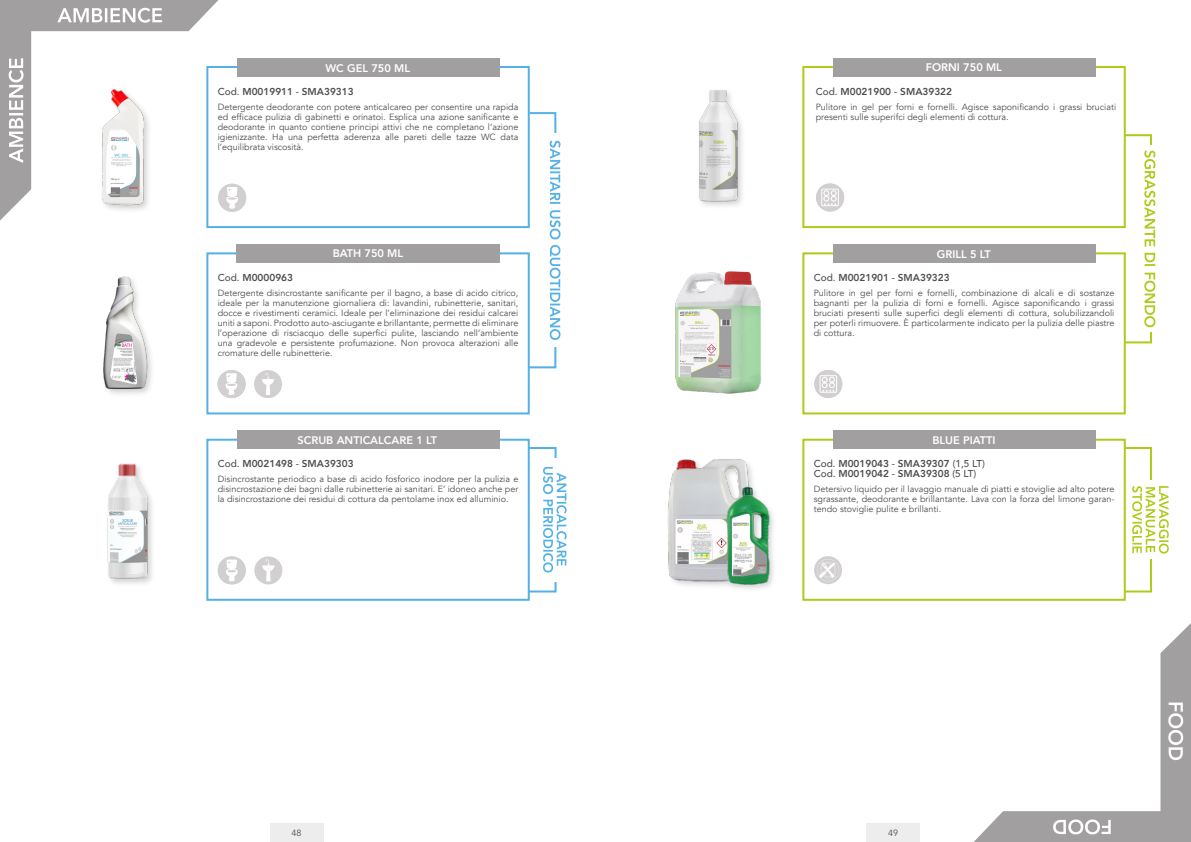
<style>
.page{position:relative;width:1191px;height:842px;background:#fff}
.page>*{position:absolute;margin:0;border:0;box-sizing:border-box;transform-origin:0 0}
.t1{font:800 11px "Avenir";color:#fff}
.t2{font:800 10px/10px "Avenir";color:#4f4e4f}
.t3{font:9px/10px "Avenir";color:#4f4e4f;text-align:justify}
.s1{font-weight:500}
</style>
<div class="page">
<div style="left:270px;top:823px;width:53px;height:19px;background:#ededed"></div>
<div style="left:866px;top:823px;width:54px;height:19px;background:#ededed"></div>
<div style="left:206px;top:66px;width:324px;height:162px;border:2px solid #54b1e5"></div>
<div style="left:237px;top:58px;width:262px;height:18px;background:#a29fa0"></div>
<div style="left:206px;top:252px;width:324px;height:162px;border:2px solid #54b1e5"></div>
<div style="left:236px;top:244px;width:264px;height:19px;background:#a29fa0"></div>
<div style="left:218px;top:370px;width:28px;height:28px;background:#d1cfd0;border-radius:50%"></div>
<div style="left:101px;top:275px;width:54px;height:122px;background:#c6c6c6;opacity:.75"></div>
<img style="left:102px;top:275px;width:48px;height:116px">
<div style="left:218px;top:184px;width:28px;height:28px;background:#d1cfd0;border-radius:50%"></div>
<svg style="left:221px;top:187px;width:22px;height:22px"></svg>
<div style="left:217px;top:370px;width:28px;height:28px;background:#d1cfd0;border-radius:50%"></div>
<svg style="left:225px;top:373px;width:17px;height:22px"></svg>
<div style="left:254px;top:370px;width:28px;height:28px;background:#d1cfd0;border-radius:50%"></div>
<svg style="left:262px;top:373px;width:12px;height:22px"></svg>
<div style="left:206px;top:439px;width:324px;height:162px;background:#fff;border:2px solid #54b1e5"></div>
<div style="left:237px;top:431px;width:262px;height:18px;background:#a29fa0"></div>
<img style="left:107px;top:463px;width:45px;height:121px">
<div style="left:218px;top:556px;width:28px;height:28px;background:#d1cfd0;border-radius:50%"></div>
<svg style="left:221px;top:559px;width:21px;height:22px"></svg>
<div style="left:254px;top:556px;width:28px;height:28px;background:#d1cfd0;border-radius:50%"></div>
<svg style="left:262px;top:559px;width:13px;height:22px"></svg>
<svg style="left:560px;top:142px;width:1px;height:195px"></svg>
<svg style="left:526px;top:111px;width:34px;height:258px"></svg>
<svg style="left:527px;top:446px;width:39px;height:147px"></svg>
<svg style="left:1155px;top:152px;width:1px;height:172px"></svg>
<svg style="left:1120px;top:133px;width:35px;height:211px"></svg>
<div style="left:802px;top:66px;width:323px;height:162px;background:#fff;border:2px solid #afca1a"></div>
<div style="left:832px;top:58px;width:263px;height:18px;background:#a29fa0"></div>
<svg style="left:816px;top:184px;width:28px;height:28px"></svg>
<div style="left:816px;top:183px;width:28px;height:28px;background:#d1cfd0;border-radius:50%"></div>
<svg style="left:819px;top:189px;width:20px;height:18px"></svg>
<div style="left:802px;top:252px;width:323px;height:162px;background:#fff;border:2px solid #afca1a"></div>
<div style="left:832px;top:244px;width:263px;height:19px;background:#a29fa0"></div>
<div style="left:814px;top:370px;width:28px;height:28px;background:#d1cfd0;border-radius:50%"></div>
<svg style="left:819px;top:375px;width:18px;height:18px"></svg>
<svg style="left:1125px;top:446px;width:43px;height:147px"></svg>
<div style="left:802px;top:439px;width:323px;height:162px;background:#fff;border:2px solid #afca1a"></div>
<div style="left:832px;top:431px;width:263px;height:18px;background:#a29fa0"></div>
<img style="left:668px;top:459px;width:83px;height:125px">
<div style="left:724px;top:485px;width:53px;height:107px;background:#c6c6c6;opacity:.75"></div>
<img style="left:722px;top:478px;width:53px;height:108px">
<div style="left:814px;top:556px;width:28px;height:28px;background:#d1cfd0;border-radius:50%"></div>
<svg style="left:817px;top:559px;width:22px;height:22px"></svg>
<svg style="left:0;top:0;width:218px;height:220px"></svg>
<svg style="left:9px;top:58px;width:15px;height:105px"></svg>
<svg style="left:57px;top:8px;width:105px;height:15px"></svg>
<svg style="left:974px;top:623px;width:217px;height:219px"></svg>
<svg style="left:1168px;top:702px;width:15px;height:58px"></svg>
<svg style="left:1053px;top:819px;width:57px;height:15px"></svg>
<img style="left:675px;top:271px;width:86px;height:123px">
<img style="left:699px;top:90px;width:43px;height:116px">
<p class="t1" style="left:325px;top:59px;width:86px">WC GEL 750 ML</p>
<p class="t2" style="left:218px;top:86px;width:137px"><span class="s1">Cod.</span> M0019911 <span class="s1">-</span> SMA39313</p>
<p class="t3" style="left:218px;top:102px;width:302px">Detergente deodorante con potere anticalcareo per consentire una rapida ed efficace pulizia di gabinetti e orinatoi. Esplica una azione sanificante e deodorante in quanto contiene principi attivi che ne completano l’azione igienizzante. Ha una perfetta aderenza alle pareti delle tazze WC data l’equilibrata viscosità.</p>
<p class="t1" style="left:333px;top:245px;width:72px">BATH 750 ML</p>
<p class="t2" style="left:218px;top:273px;width:77px"><span class="s1">Cod.</span> M0000963</p>
<p class="t3" style="left:218px;top:288px;width:302px">Detergente disincrostante sanificante per il bagno, a base di acido citrico, ideale per la manutenzione giornaliera di: lavandini, rubinetterie, sanitari, docce e rivestimenti ceramici. Ideale per l’eliminazione dei residui calcarei uniti a saponi. Prodotto auto-asciugante e brillantante, permette di eliminare l’operazione di risciacquo delle superfici pulite, lasciando nell’ambiente una gradevole e persistente profumazione. Non provoca alterazioni alle cromature delle rubinetterie.</p>
<p class="t1" style="left:297px;top:431px;width:141px">SCRUB ANTICALCARE 1 LT</p>
<p class="t2" style="left:218px;top:459px;width:137px"><span class="s1">Cod.</span> M0021498 <span class="s1">-</span> SMA39303</p>
<p class="t3" style="left:218px;top:474px;width:302px">Disincrostante periodico a base di acido fosforico inodore per la pulizia e disincrostazione dei bagni dalle rubinetterie ai sanitari. E’ idoneo anche per la disincrostazione dei residui di cottura da pentolame inox ed alluminio.</p>
<p class="t1" style="left:925px;top:59px;width:78px">FORNI 750 ML</p>
<p class="t2" style="left:815px;top:86px;width:138px"><span class="s1">Cod.</span> M0021900 <span class="s1">-</span> SMA39322</p>
<p class="t3" style="left:815px;top:102px;width:302px">Pulitore in gel per forni e fornelli. Agisce saponificando i grassi bruciati presenti sulle superifci degli elementi di cottura.</p>
<p class="t1" style="left:937px;top:246px;width:55px">GRILL 5 LT</p>
<p class="t2" style="left:813px;top:273px;width:137px"><span class="s1">Cod.</span> M0021901 <span class="s1">-</span> SMA39323</p>
<p class="t3" style="left:813px;top:288px;width:302px">Pulitore in gel per forni e fornelli, combinazione di alcali e di sostanze bagnanti per la pulizia di forni e fornelli. Agisce saponificando i grassi bruciati presenti sulle superfici degli elementi di cottura, solubilizzandoli per poterli rimuovere. È particolarmente indicato per la pulizia delle piastre di cottura.</p>
<p class="t1" style="left:932px;top:431px;width:65px">BLUE PIATTI</p>
<p class="t2" style="left:813px;top:459px;width:173px"><span class="s1">Cod.</span> M0019043 <span class="s1">-</span> SMA39307 <span class="s1">(1,5 LT)<br>Cod.</span> M0019042 <span class="s1">-</span> SMA39308 <span class="s1">(5 LT)</span></p>
<p class="t3" style="left:813px;top:484px;width:302px">Detersivo liquido per il lavaggio manuale di piatti e stoviglie ad alto potere sgrassante, deodorante e brillantante. Lava con la forza del limone garan&shy;tendo stoviglie pulite e brillanti.</p>
<p class="t3" style="left:291px;top:828px;width:12px">48</p>
<p class="t3" style="left:888px;top:828px;width:12px">49</p>
</div>
